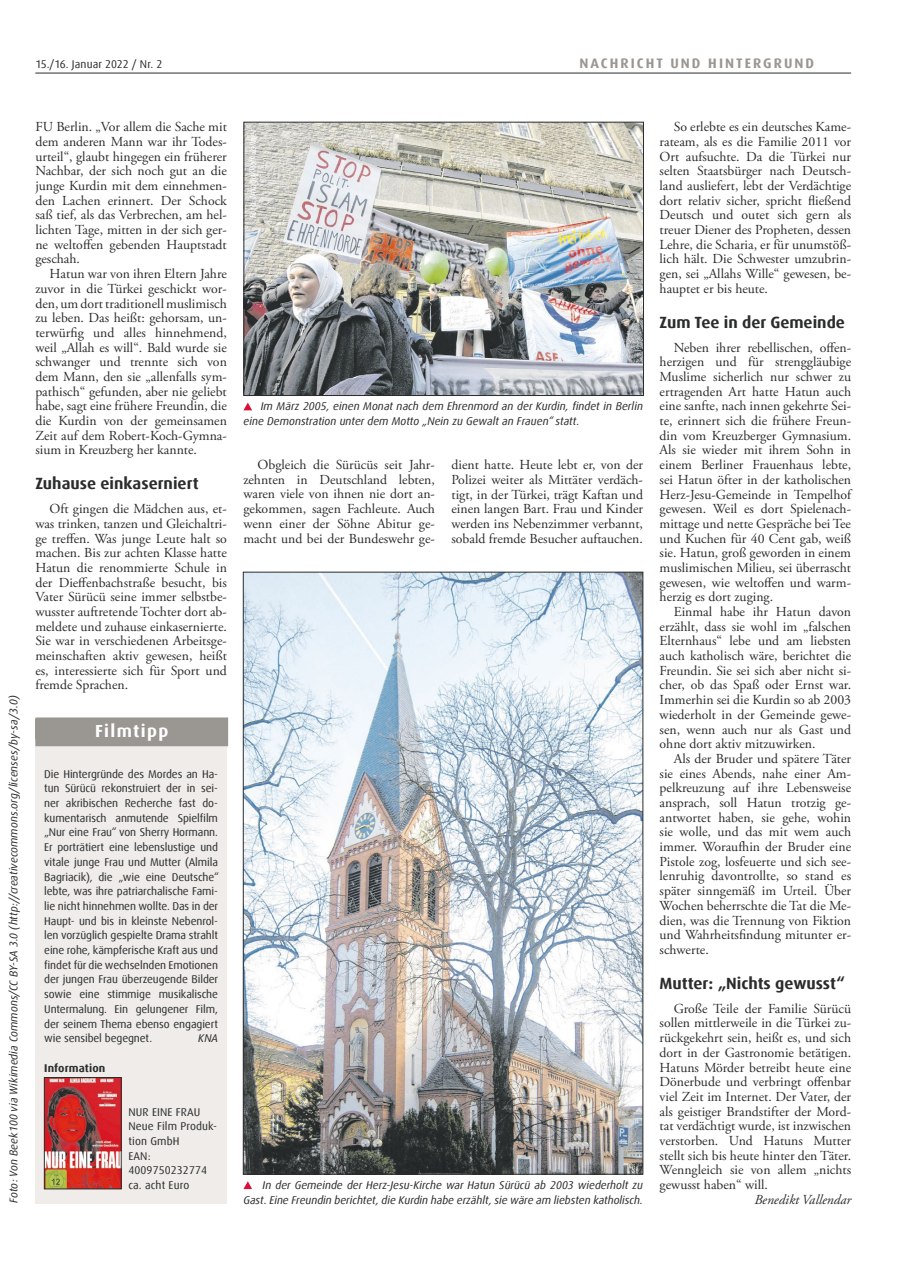
<style>
.page{position:relative;width:908px;height:1276px;background:#fff}
.page>*{position:absolute;margin:0;border:0;box-sizing:border-box;transform-origin:0 0}
.t1{font:700 17.5px "Dax Offc Pro";letter-spacing:.075em;color:#fff}
.t2{font:700 16.25px "Dax Offc Pro";color:#2a2d2c}
.t3{font:13.75px/14.6px "Adobe Garamond Pro";color:#2a2d2c;text-align:justify}
.t4{font:700 13.75px "Dax Offc Pro";letter-spacing:.15em;color:#9a9691}
.t5{font:italic 13.75px "Adobe Garamond Pro";color:#2a2d2c}
.t6{font:11.25px/14.8px "Dax Offc Pro";letter-spacing:.005em;color:#2a2d2c;text-align:justify}
.t7{font:italic 11.25px/14.8px "Dax Offc Pro";letter-spacing:-.005em;color:#2a2d2c;text-align:right}
.t8{font:700 11.25px "Dax Offc Pro";letter-spacing:.01em;color:#2a2d2c}
.t9{font:italic 8.75px "Dax Offc Pro";color:#fff}
</style>
<div class="page">
<hr style="left:35px;top:73px;width:815px;height:1px;background:#2a2d2c">
<img style="left:245px;top:574px;width:395px;height:598px">
<svg style="left:243px;top:1181px;width:9px;height:8px"></svg>
<img style="left:245px;top:124px;width:396px;height:270px">
<div style="left:243px;top:122px;width:400px;height:274px;border:1px solid #2a2d2c"></div>
<svg style="left:243px;top:402px;width:9px;height:8px"></svg>
<div style="left:35px;top:719px;width:192px;height:484px;background:#efecea"></div>
<div style="left:35px;top:717px;width:193px;height:29px;background:#9a9691"></div>
<img style="left:46px;top:1079px;width:73px;height:108px">
<div style="left:44px;top:1077px;width:77px;height:112px;border:1px solid #2a2d2c"></div>
<p class="t6" style="left:35px;top:56px;width:129px">15./16. Januar 2022 / Nr. 2</p>
<p class="t4" style="left:579px;top:54px;width:236px">NACHRICHT UND HINTERGRUND</p>
<p class="t7" style="left:6px;top:1202px;width:509px;rotate:-90deg">Foto: Von Beek100 via Wikimedia Commons/CC BY-SA 3.0 (http://creativecommons.org/licenses/by-sa/3.0)</p>
<p class="t3" style="left:35px;top:120px;width:193px">FU Berlin. „Vor allem die Sache mit dem anderen Mann war ihr Todes&shy;urteil“, glaubt hingegen ein früherer Nachbar, der sich noch gut an die junge Kurdin mit dem einnehmen&shy;den Lachen erinnert. Der Schock saß tief, als das Verbrechen, am hel&shy;lichten Tage, mitten in der sich ger&shy;ne weltoffen gebenden Hauptstadt geschah.</p>
<p class="t3" style="left:35px;top:267px;width:193px;text-indent:14px">Hatun war von ihren Eltern Jahre zuvor in die Türkei geschickt wor&shy;den, um dort traditionell muslimisch zu leben. Das heißt: gehorsam, un&shy;terwürfig und alles hinnehmend, weil „Allah es will“. Bald wurde sie schwanger und trennte sich von dem Mann, den sie „allenfalls sym&shy;pathisch“ gefunden, aber nie geliebt habe, sagt eine frühere Freundin, die die Kurdin von der gemeinsamen Zeit auf dem Robert-Koch-Gymna&shy;sium in Kreuzberg her kannte.</p>
<p class="t2" style="left:35px;top:473px;width:165px">Zuhause einkaserniert</p>
<p class="t3" style="left:35px;top:502px;width:193px;text-indent:14px">Oft gingen die Mädchen aus, et&shy;was trinken, tanzen und Gleichaltri&shy;ge treffen. Was junge Leute halt so machen. Bis zur achten Klasse hatte Hatun die renommierte Schule in der Dieffenbachstraße besucht, bis Vater Sürücü seine immer selbstbe&shy;wusster auftretende Tochter dort ab&shy;meldete und zuhause einkasernierte.<br>Sie war in verschiedenen Arbeitsge&shy;meinschaften aktiv gewesen, heißt es, interessierte sich für Sport und fremde Sprachen.</p>
<p class="t1" style="left:95px;top:719px;width:75px">Filmtipp</p>
<p class="t6" style="left:44px;top:766px;width:176px">Die Hintergründe des Mordes an Ha&shy;tun Sürücü rekonstruiert der in sei&shy;ner akribischen Recherche fast do&shy;kumentarisch anmutende Spielfilm „Nur eine Frau“ von Sherry Hormann.<br>Er porträtiert eine lebenslustige und vitale junge Frau und Mutter (Almila Bagriacik), die „wie eine Deutsche“ lebte, was ihre patriarchalische Fami&shy;lie nicht hinnehmen wollte. Das in der Haupt- und bis in kleinste Nebenrol&shy;len vorzüglich gespielte Drama strahlt eine rohe, kämpferische Kraft aus und findet für die wechselnden Emotionen der jungen Frau überzeugende Bilder sowie eine stimmige musikalische Untermalung. Ein gelungener Film, der seinem Thema ebenso engagiert wie sensibel begegnet.</p>
<p class="t7" style="left:198px;top:1031px;width:21px">KNA</p>
<p class="t8" style="left:44px;top:1060px;width:63px">Information</p>
<p class="t6" style="left:128px;top:1104px;width:90px;text-align:left">NUR EINE FRAU<br>Neue Film Produk&shy;tion GmbH<br>EAN:<br>4009750232774 ca. acht Euro</p>
<p class="t9" style="left:247px;top:218px;width:90px;rotate:-90deg">Foto: Imago/Rolf Zöllner</p>
<p class="t7" style="left:243px;top:399px;width:401px;text-align:left;text-indent:17px">Im März 2005, einen Monat nach dem Ehrenmord an der Kurdin, findet in Berlin eine Demonstration unter dem Motto „Nein zu Gewalt an Frauen“ statt.</p>
<p class="t3" style="left:243px;top:458px;width:193px;text-indent:14px">Obgleich die Sürücüs seit Jahr&shy;zehnten in Deutschland lebten, waren viele von ihnen nie dort an&shy;gekommen, sagen Fachleute. Auch wenn einer der Söhne Abitur ge&shy;macht und bei der Bundeswehr ge-</p>
<p class="t3" style="left:451px;top:458px;width:193px">dient hatte. Heute lebt er, von der Polizei weiter als Mittäter verdäch&shy;tigt, in der Türkei, trägt Kaftan und einen langen Bart. Frau und Kinder werden ins Nebenzimmer verbannt, sobald fremde Besucher auftauchen.</p>
<p class="t7" style="left:243px;top:1177px;width:401px">In der Gemeinde der Herz-Jesu-Kirche war Hatun Sürücü ab 2003 wiederholt zu<br>Gast. Eine Freundin berichtet, die Kurdin habe erzählt, sie wäre am liebsten katholisch.</p>
<p class="t3" style="left:659px;top:120px;width:193px;text-indent:14px">So erlebte es ein deutsches Kame&shy;rateam, als es die Familie 2011 vor Ort aufsuchte. Da die Türkei nur selten Staatsbürger nach Deutsch&shy;land ausliefert, lebt der Verdächtige dort relativ sicher, spricht fließend Deutsch und outet sich gern als treuer Diener des Propheten, dessen Lehre, die Scharia, er für unumstöß&shy;lich hält. Die Schwester umzubrin&shy;gen, sei „Allahs Wille“ gewesen, be&shy;hauptet er bis heute.</p>
<p class="t2" style="left:659px;top:311px;width:187px">Zum Tee in der Gemeinde</p>
<p class="t3" style="left:659px;top:340px;width:193px;text-indent:14px">Neben ihrer rebellischen, offen&shy;herzigen und für strenggläubige Muslime sicherlich nur schwer zu ertragenden Art hatte Hatun auch eine sanfte, nach innen gekehrte Sei&shy;te, erinnert sich die frühere Freun&shy;din vom Kreuzberger Gymnasium.<br>Als sie wieder mit ihrem Sohn in einem Berliner Frauenhaus lebte, sei Hatun öfter in der katholischen Herz-Jesu-Gemeinde in Tempelhof gewesen. Weil es dort Spielenach&shy;mittage und nette Gespräche bei Tee und Kuchen für 40 Cent gab, weiß sie. Hatun, groß geworden in einem muslimischen Milieu, sei überrascht gewesen, wie weltoffen und warm&shy;herzig es dort zuging.</p>
<p class="t3" style="left:659px;top:605px;width:193px;text-indent:14px">Einmal habe ihr Hatun davon erzählt, dass sie wohl im „falschen Elternhaus“ lebe und am liebsten auch katholisch wäre, berichtet die Freundin. Sie sei sich aber nicht si&shy;cher, ob das Spaß oder Ernst war.<br>Immerhin sei die Kurdin so ab 2003 wiederholt in der Gemeinde gewe&shy;sen, wenn auch nur als Gast und ohne dort aktiv mitzuwirken.</p>
<p class="t3" style="left:659px;top:751px;width:193px;text-indent:14px">Als der Bruder und spätere Täter sie eines Abends, nahe einer Am&shy;pelkreuzung auf ihre Lebensweise ansprach, soll Hatun trotzig ge&shy;antwortet haben, sie gehe, wohin sie wolle, und das mit wem auch immer. Woraufhin der Bruder eine Pistole zog, losfeuerte und sich see&shy;lenruhig davontrollte, so stand es später sinngemäß im Urteil. Über Wochen beherrschte die Tat die Me&shy;dien, was die Trennung von Fiktion und Wahrheitsfindung mitunter er&shy;schwerte.</p>
<p class="t2" style="left:659px;top:972px;width:187px">Mutter: „Nichts gewusst“</p>
<p class="t3" style="left:659px;top:1001px;width:193px;text-indent:14px">Große Teile der Familie Sürücü sollen mittlerweile in die Türkei zu&shy;rückgekehrt sein, heißt es, und sich dort in der Gastronomie betätigen.<br>Hatuns Mörder betreibt heute eine Dönerbude und verbringt offenbar viel Zeit im Internet. Der Vater, der als geistiger Brandstifter der Mord&shy;tat verdächtigt wurde, ist inzwischen verstorben. Und Hatuns Mutter stellt sich bis heute hinter den Täter.<br>Wenngleich sie von allem „nichts gewusst haben“ will.</p>
<p class="t5" style="left:754px;top:1191px;width:98px">Benedikt Vallendar</p>
</div>
